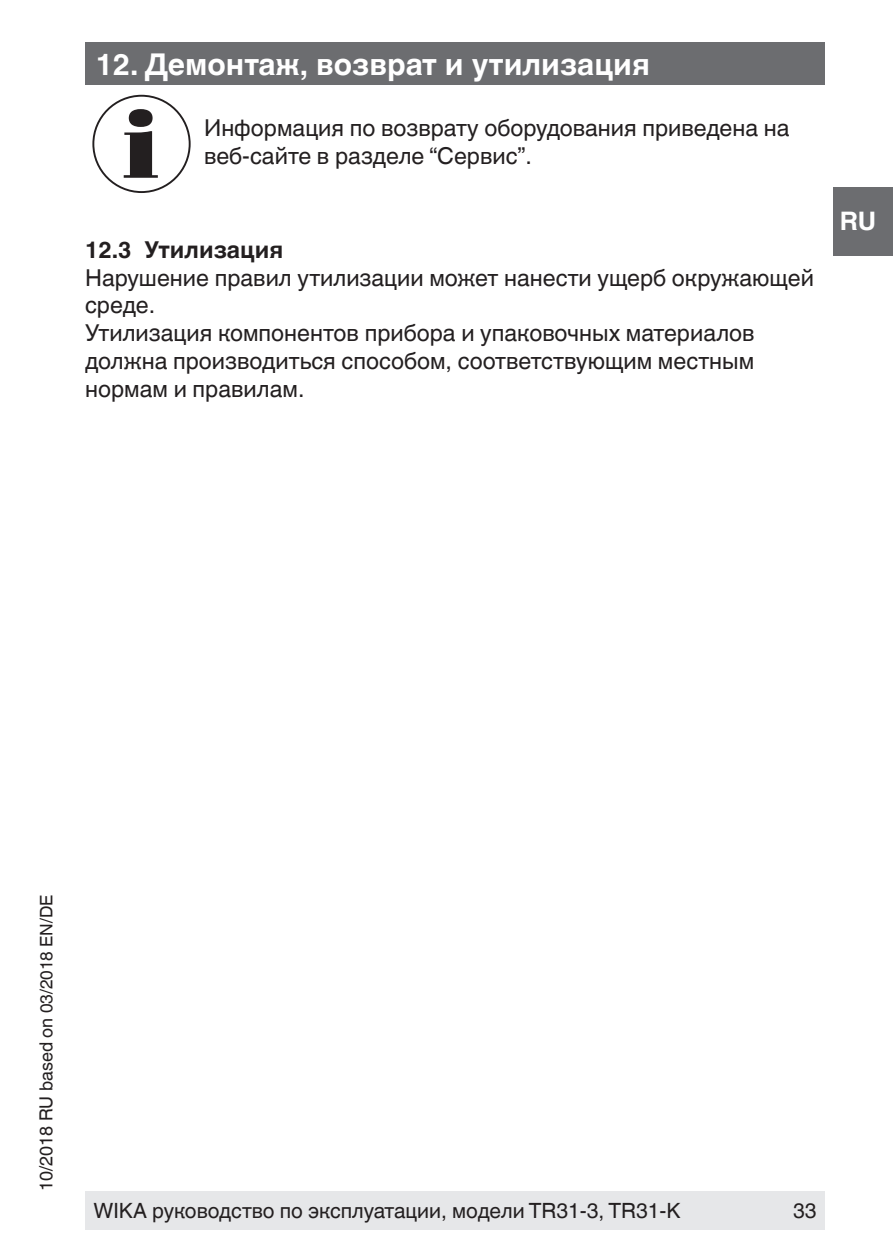
<style>
.page{position:relative;width:893px;height:1259px;background:#fff}
.page>*{position:absolute;margin:0;border:0;box-sizing:border-box;transform-origin:0 0}
.t1{font:700 30px "Helvetica World";color:#fff}
.t2{font:700 25.5px "Helvetica World";color:#fff}
.t3{font:23.4px/27.9px "Helvetica World";color:#231f20}
.t4{font:700 23.4px "Helvetica World";color:#231f20}
.t5{font:21px "Helvetica World";color:#231f20}
.t6{font:18px "Helvetica World";color:#231f20}
.s1{font-size:17.4px}
</style>
<div class="page">
<div style="left:85px;top:1191px;width:740px;height:38px;background:#e6e7e9"></div>
<div style="left:833px;top:187px;width:60px;height:68px;background:#6c6d70"></div>
<div style="left:85px;top:43px;width:740px;height:42px;background:#6c6d70"></div>
<svg style="left:124px;top:109px;width:34px;height:69px"></svg>
<div style="left:92px;top:95px;width:99px;height:98px;border:2px solid #231f20;border-radius:50%"></div>
<p class="t1" style="left:96px;top:47px;width:556px">12. Демонтаж, возврат и утилизация</p>
<p class="t3" style="left:204px;top:114px;width:587px">Информация по возврату оборудования приведена на веб-сайте в разделе “Сервис”.</p>
<p class="t4" style="left:85px;top:236px;width:200px">12.3 Утилизация</p>
<p class="t3" style="left:85px;top:263px;width:730px">Нарушение правил утилизации может нанести ущерб окружающей среде.<br>Утилизация компонентов прибора и упаковочных материалов должна производиться способом, соответствующим местным нормам и правилам.</p>
<p class="t2" style="left:840px;top:207px;width:38px">RU</p>
<p class="t6" style="left:36px;top:1191px;width:298px;rotate:-90deg">10/2018 RU based on <span class="s1">03/2018 EN/DE</span></p>
<p class="t5" style="left:94px;top:1198px;width:589px">WIKA руководство по эксплуатации, модели TR31-3, TR31-K</p>
<p class="t5" style="left:793px;top:1198px;width:25px">33</p>
</div>
